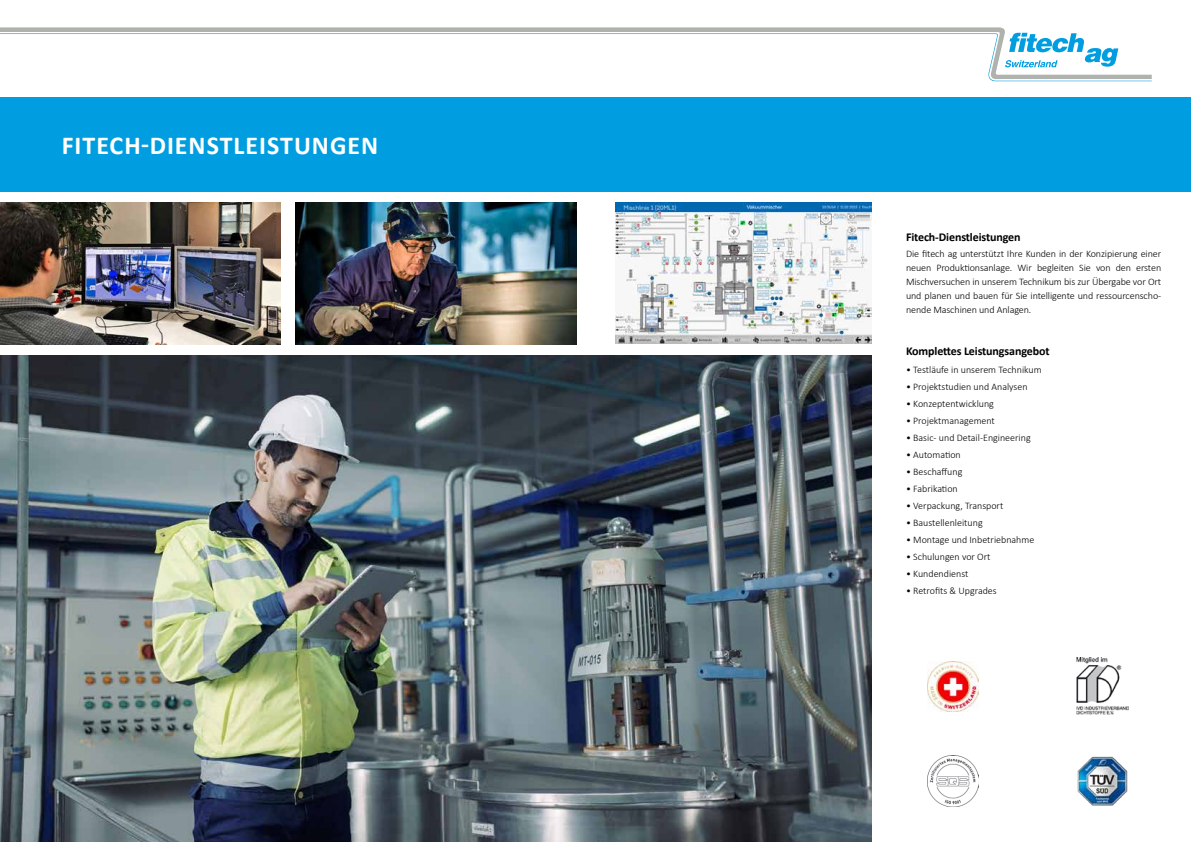
<style>
.page{position:relative;width:1191px;height:842px;background:#fff}
.page>*{position:absolute;margin:0;border:0;box-sizing:border-box;transform-origin:0 0}
.t1{font:700 25.9px "Calibri";letter-spacing:.04em;color:#fff}
.t2{font:700 12px "Calibri";letter-spacing:-.01em;color:#000}
.t3{font:300 10px/14px "Calibri";color:#000;text-align:justify}
</style>
<div class="page">
<img style="left:0;top:203px;width:281px;height:142px">
<img style="left:296px;top:203px;width:280px;height:142px">
<img style="left:615px;top:203px;width:257px;height:141px">
<img style="left:0;top:355px;width:872px;height:487px">
<div style="left:0;top:98px;width:1191px;height:94px;background:#009ee0"></div>
<img style="left:928px;top:661px;width:50px;height:51px">
<img style="left:928px;top:755px;width:50px;height:51px">
<img style="left:1077px;top:756px;width:51px;height:50px">
<svg style="left:0;top:27px;width:1028px;height:6px;fill:#b0b3ad"></svg>
<svg style="left:0;top:33px;width:1151px;height:49px"></svg>
<img style="left:1076px;top:657px;width:52px;height:58px">
<h1 class="t1" style="left:62px;top:127px;width:318px">FITECH-DIENSTLEISTUNGEN</h1>
<p class="t2" style="left:906px;top:228px;width:116px">Fitech-Dienstleistungen</p>
<p class="t3" style="left:906px;top:247px;width:257px">Die fitech ag unterstützt Ihre Kunden in der Konzipierung einer neuen Produktionsanlage. Wir begleiten Sie von den ersten Mischversuchen in unserem Technikum bis zur Übergabe vor Ort und planen und bauen für Sie intelligente und ressourcenscho&shy;nende Maschinen und Anlagen.</p>
<p class="t2" style="left:906px;top:342px;width:145px">Komplettes Leistungsangebot</p>
<p class="t3" style="left:906px;top:363px;width:137px">• Testläufe in unserem Technikum</p>
<p class="t3" style="left:906px;top:380px;width:123px">• Projektstudien und Analysen</p>
<p class="t3" style="left:906px;top:397px;width:89px">• Konzeptentwicklung</p>
<p class="t3" style="left:906px;top:414px;width:90px">• Projektmanagement</p>
<p class="t3" style="left:906px;top:431px;width:126px">• Basic- und Detail-Engineering</p>
<p class="t3" style="left:906px;top:448px;width:56px">• Automation</p>
<p class="t3" style="left:906px;top:465px;width:58px">• Beschaffung</p>
<p class="t3" style="left:906px;top:482px;width:53px">• Fabrikation</p>
<p class="t3" style="left:906px;top:499px;width:99px">• Verpackung, Transport</p>
<p class="t3" style="left:906px;top:516px;width:78px">• Baustellenleitung</p>
<p class="t3" style="left:906px;top:533px;width:130px">• Montage und Inbetriebnahme</p>
<p class="t3" style="left:906px;top:550px;width:86px">• Schulungen vor Ort</p>
<p class="t3" style="left:906px;top:567px;width:64px">• Kundendienst</p>
<p class="t3" style="left:906px;top:584px;width:92px">• Retrofits &amp; Upgrades</p>
</div>
